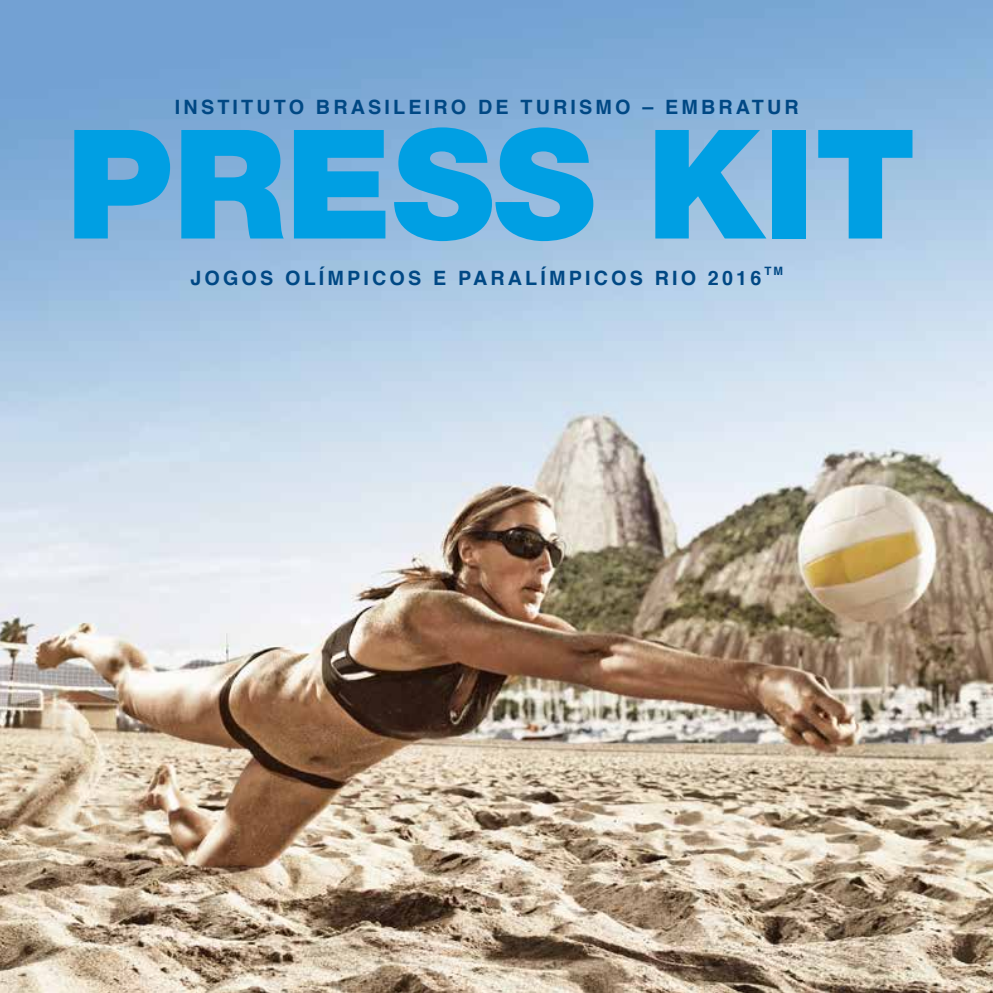
<style>
.page{position:relative;width:993px;height:993px;background:#fff}
.page>*{position:absolute;margin:0;border:0;box-sizing:border-box;transform-origin:0 0}
.t1{font:900 151.9px "Helvetica Neue LT Std";color:#009fe3}
.t2{font:700 19.78px "Helvetica";letter-spacing:.16em;color:#004884}
.t3{font:700 11.55px "Helvetica";color:#004884}
</style>
<div class="page">
<img style="left:0;top:0;width:992px;height:992px">
<p class="t2" style="left:175px;top:91px;width:625px">INSTITUTO BRASILEIRO DE TURISMO – EMBRATUR</p>
<h1 class="t1" style="left:66px;top:94px;width:851px">PRESS KIT</h1>
<p class="t2" style="left:190px;top:262px;width:572px">JOGOS OLÍMPICOS E PARALÍMPICOS RIO 2016</p>
<p class="t3" style="left:764px;top:261px;width:20px">TM</p>
</div>
